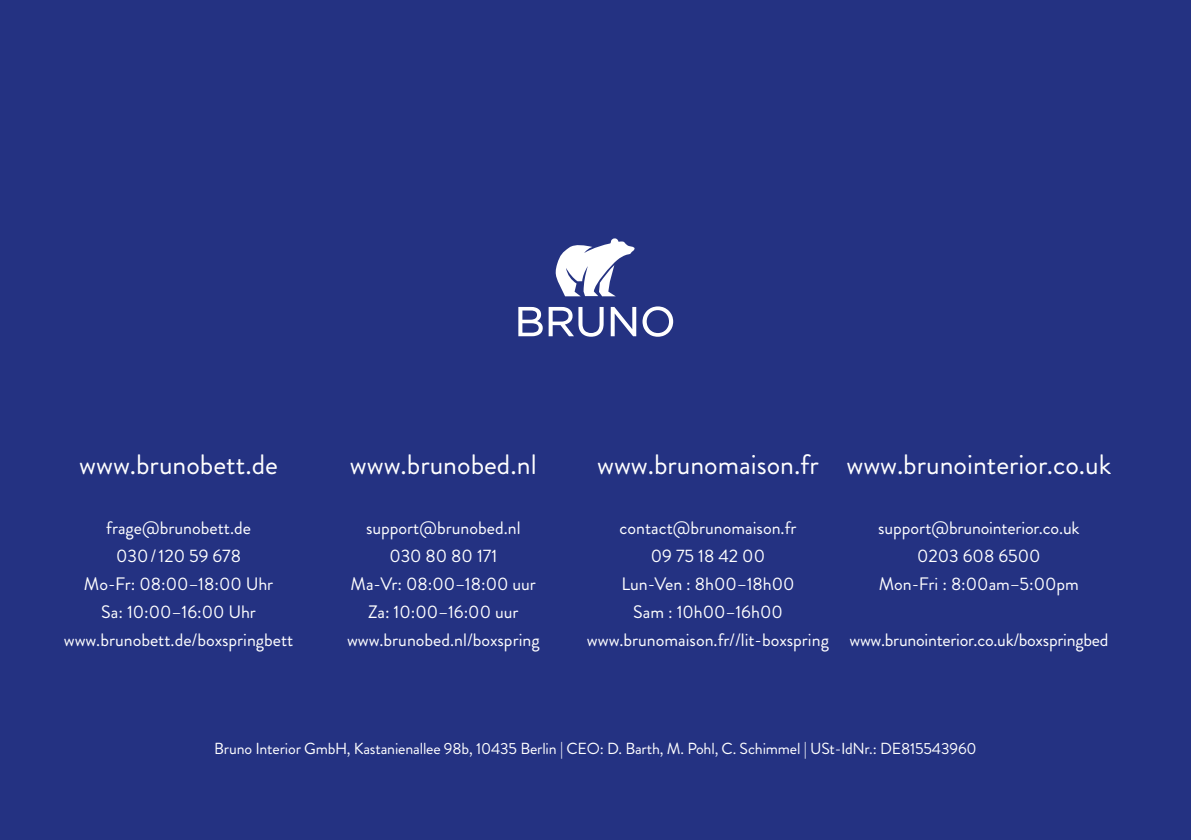
<style>
.page{position:relative;width:1191px;height:840px;background:#fff}
.page>*{position:absolute;margin:0;border:0;box-sizing:border-box;transform-origin:0 0}
.t1{font:28px "Brandon Grotesque";color:#fff}
.t2{font:18px/28px "Brandon Grotesque";color:#fff;text-align:center}
.t3{font:16px "Brandon Grotesque";letter-spacing:-.01em;color:#fff}
</style>
<div class="page">
<div style="left:0;top:0;width:1191px;height:839px;background:#243282"></div>
<svg style="left:555px;top:238px;width:79px;height:58px"></svg>
<svg style="left:518px;top:307px;width:85px;height:29px"></svg>
<svg style="left:610px;top:307px;width:26px;height:29px"></svg>
<svg style="left:642px;top:306px;width:31px;height:30px"></svg>
<h1 class="t1" style="left:79px;top:444px;width:200px">www.brunobett.de</h1>
<p class="t2" style="left:64px;top:513px;width:231px">frage@brunobett.de<br>030/120 59 678<br>Mo-Fr: 08:00–18:00 Uhr<br>Sa: 10:00–16:00 Uhr www.brunobett.de/boxspringbett</p>
<h1 class="t1" style="left:350px;top:444px;width:188px">www.brunobed.nl</h1>
<p class="t2" style="left:347px;top:513px;width:194px">support@brunobed.nl<br>030 80 80 171<br>Ma-Vr: 08:00–18:00 uur<br>Za: 10:00–16:00 uur www.brunobed.nl/boxspring</p>
<h1 class="t1" style="left:597px;top:444px;width:223px">www.brunomaison.fr</h1>
<h1 class="t1" style="left:846px;top:444px;width:266px">www.brunointerior.co.uk</h1>
<p class="t2" style="left:587px;top:513px;width:243px">contact@brunomaison.fr<br>09 75 18 42 00<br>Lun-Ven : 8h00–18h00<br>Sam : 10h00–16h00 www.brunomaison.fr//lit-boxspring</p>
<p class="t2" style="left:878px;top:513px;width:203px">support@brunointerior.co.uk<br>0203 608 6500<br>Mon-Fri : 8:00am–5:00pm</p>
<p class="t2" style="left:849px;top:625px;width:260px">www.brunointerior.co.uk/boxspringbed</p>
<p class="t3" style="left:214px;top:737px;width:764px">Bruno Interior GmbH, Kastanienallee 98b, 10435 Berlin | CEO: D. Barth, M. Pohl, C. Schimmel | USt-IdNr.: DE815543960</p>
</div>
